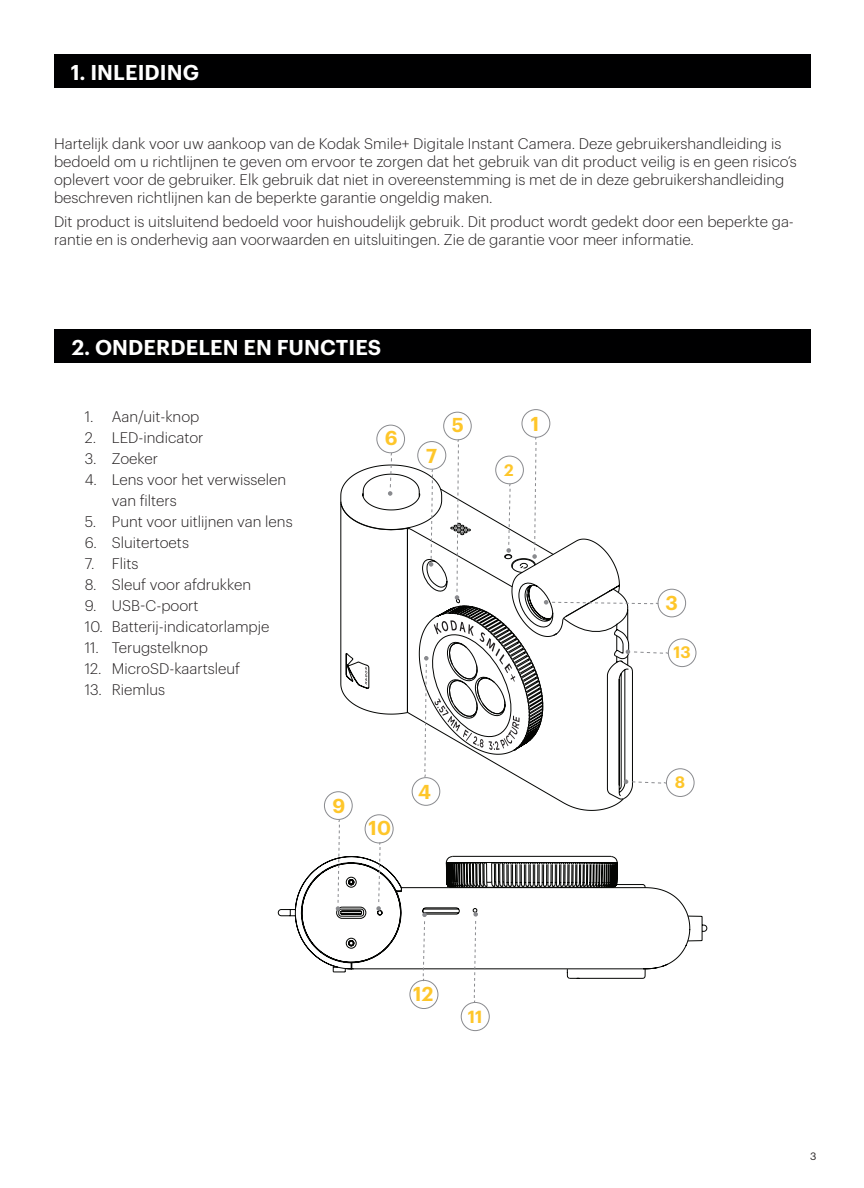
<style>
.page{position:relative;width:864px;height:1188px;background:#fff}
.page>*{position:absolute;margin:0;border:0;box-sizing:border-box;transform-origin:0 0}
.t1{font:600 21px "Graphik";letter-spacing:.005em;color:#fff}
.t2{font:600 19.65px "Graphik";color:#fec62a}
.t3{font:600 17.25px "Graphik";color:#fec62a}
.t4{font:600 16.2px "Graphik";color:#fec62a}
.t5{font:300 15px/18px "Graphik";color:#231f20}
.t6{font:10.5px "Graphik";color:#231f20}
</style>
<div class="page">
<div style="left:54px;top:54px;width:756px;height:34px;background:#000001"></div>
<div style="left:54px;top:330px;width:756px;height:33px;background:#000001"></div>
<div style="left:410px;top:980px;width:28px;height:29px;border:1px solid #898a8e;border-radius:50%"></div>
<div style="left:461px;top:1002px;width:29px;height:29px;border:1px solid #898a8e;border-radius:50%"></div>
<svg style="left:324px;top:409px;width:373px;height:595px"></svg>
<h1 class="t1" style="left:71px;top:56px;width:130px">1. INLEIDING</h1>
<p class="t5" style="left:54px;top:134px;width:744px">Hartelijk dank voor uw aankoop van de Kodak Smile+ Digitale Instant Camera. Deze gebruikershandleiding is bedoeld om u richtlijnen te geven om ervoor te zorgen dat het gebruik van dit product veilig is en geen risico’s oplevert voor de gebruiker. Elk gebruik dat niet in overeenstemming is met de in deze gebruikershandleiding beschreven richtlijnen kan de beperkte garantie ongeldig maken.</p>
<p class="t5" style="left:54px;top:211px;width:741px">Dit product is uitsluitend bedoeld voor huishoudelijk gebruik. Dit product wordt gedekt door een beperkte ga&shy;rantie en is onderhevig aan voorwaarden en uitsluitingen. Zie de garantie voor meer informatie.</p>
<h1 class="t1" style="left:72px;top:331px;width:311px">2. ONDERDELEN EN FUNCTIES</h1>
<p class="t5" style="left:85px;top:406px;width:116px">1. Aan/uit-knop</p>
<p class="t5" style="left:85px;top:427px;width:120px">2. LED-indicator</p>
<p class="t5" style="left:85px;top:448px;width:75px">3. Zoeker</p>
<p class="t5" style="left:112px;top:467px;width:176px;line-height:21px;text-indent:-27px">4. Lens voor het verwisselen van filters</p>
<p class="t5" style="left:85px;top:511px;width:209px">5. Punt voor uitlijnen van lens</p>
<p class="t5" style="left:85px;top:532px;width:106px">6. Sluitertoets</p>
<p class="t5" style="left:85px;top:553px;width:55px">7. Flits</p>
<p class="t5" style="left:85px;top:574px;width:168px">8. Sleuf voor afdrukken</p>
<p class="t5" style="left:85px;top:595px;width:115px">9. USB-C-poort</p>
<p class="t5" style="left:85px;top:616px;width:186px">10. Batterij-indicatorlampje</p>
<p class="t5" style="left:85px;top:637px;width:125px">11. Terugstelknop</p>
<p class="t5" style="left:85px;top:658px;width:157px">12. MicroSD-kaartsleuf</p>
<p class="t5" style="left:85px;top:679px;width:82px">13. Riemlus</p>
<h2 class="t2" style="left:385px;top:423px;width:14px">6</h2>
<h2 class="t2" style="left:426px;top:440px;width:12px">7</h2>
<h2 class="t2" style="left:452px;top:410px;width:14px">5</h2>
<h2 class="t2" style="left:332px;top:791px;width:14px">9</h2>
<h2 class="t2" style="left:369px;top:813px;width:24px">10</h2>
<h2 class="t2" style="left:418px;top:776px;width:14px">4</h2>
<p class="t4" style="left:504px;top:458px;width:11px">2</p>
<h2 class="t2" style="left:531px;top:408px;width:10px">1</h2>
<h2 class="t2" style="left:665px;top:588px;width:14px">3</h2>
<p class="t4" style="left:674px;top:640px;width:19px">13</p>
<p class="t4" style="left:675px;top:770px;width:12px">8</p>
<h2 class="t2" style="left:413px;top:979px;width:22px">12</h2>
<p class="t3" style="left:468px;top:1004px;width:16px">11</p>
<p class="t6" style="left:810px;top:1149px;width:8px">3</p>
</div>
